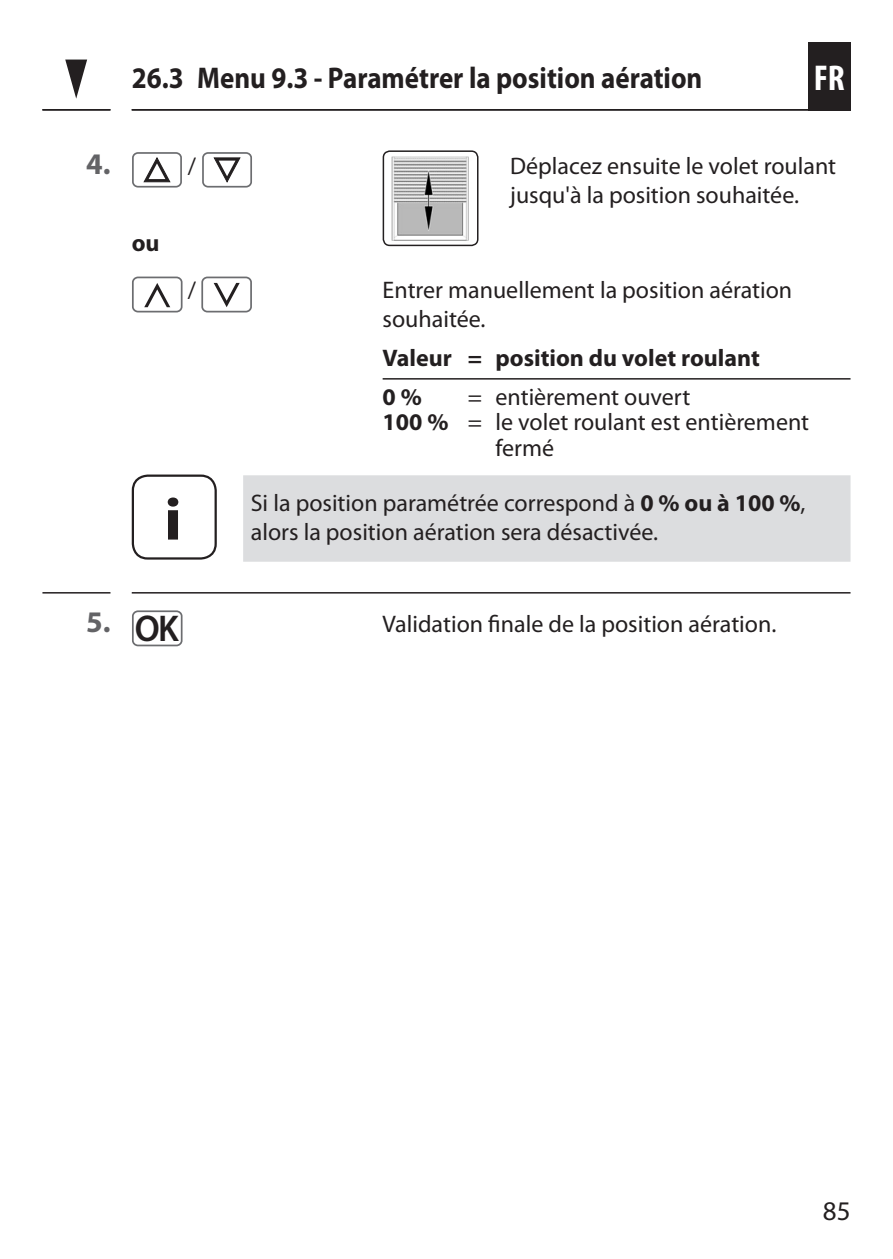
<style>
.page{position:relative;width:893px;height:1259px;background:#fff}
.page>*{position:absolute;margin:0;border:0;box-sizing:border-box;transform-origin:0 0}
.INFO-Icon{font:700 60px "Myriad Pro";color:#231f20;scale:1.1 1}
.t1{font:600 37.5px "Myriad Pro";color:#231f20;scale:.95 1}
.t2{font:700 condensed 36px "Myriad Pro";color:#fff}
.Kapitel_ab_1_2_-_DE{font:700 30px "Myriad Pro";color:#231f20;scale:.9 1}
.t3{font:700 30px "Myriad Pro";color:#636366}
.t4{font:27px "Myriad Pro";color:#231f20}
.Nützliche_Infos_2Zei{font:24px/29.4px "Myriad Pro";color:#231f20}
.Fließtext_-_DE{font:24px/25.5px "Myriad Pro";color:#231f20}
.Handlung_ohne_Zahl{font:24px/29.4px "Myriad Pro";color:#231f20}
.Untertitel_mit_Linie{font:700 24px "Myriad Pro";color:#231f20}
.Fließtext_nach_Handl{font:700 24px "Myriad Pro";color:#231f20}
.Fließtext_-_DE-2{font:700 24px "Myriad Pro";color:#231f20}
.s1{font-weight:700}
</style>
<div class="page">
<div style="left:808px;top:42px;width:42px;height:69px;background:#231f20"></div>
<hr style="left:132px;top:109px;width:718px;height:2px;background:#231f20">
<hr style="left:42px;top:109px;width:68px;height:2px;background:#231f20">
<svg style="left:65px;top:60px;width:22px;height:39px"></svg>
<hr style="left:383px;top:378px;width:467px;height:1px;background:#231f20">
<div style="left:132px;top:152px;width:50px;height:36px;border:2px solid #6c6d70;border-radius:5px"></div>
<svg style="left:144px;top:157px;width:26px;height:25px"></svg>
<div style="left:202px;top:152px;width:50px;height:36px;border:2px solid #6c6d70;border-radius:5px"></div>
<svg style="left:214px;top:158px;width:26px;height:24px"></svg>
<img style="left:383px;top:153px;width:95px;height:92px">
<div style="left:383px;top:150px;width:95px;height:96px;border:2px solid #231f20;border-radius:6px"></div>
<div style="left:132px;top:276px;width:51px;height:36px;border:2px solid #6c6d70;border-radius:5px"></div>
<svg style="left:144px;top:283px;width:26px;height:24px"></svg>
<div style="left:201px;top:276px;width:51px;height:36px;border:2px solid #6c6d70;border-radius:5px"></div>
<svg style="left:214px;top:283px;width:26px;height:24px"></svg>
<div style="left:243px;top:475px;width:607px;height:87px;background:#dcdddf"></div>
<div style="left:132px;top:474px;width:85px;height:85px;border:2px solid #231f20;border-radius:15px"></div>
<svg style="left:42px;top:592px;width:808px;height:1px"></svg>
<div style="left:132px;top:610px;width:51px;height:36px;border:2px solid #6c6d70;border-radius:5px"></div>
<p class="Kapitel_ab_1_2_-_DE" style="left:132px;top:61px;width:636px">26.3 Menu 9.3 - Paramétrer la position aération</p>
<h3 class="t2" style="left:814px;top:58px;width:33px">FR</h3>
<p class="t3" style="left:86px;top:147px;width:26px">4.</p>
<p class="Nützliche_Infos_2Zei" style="left:188px;top:152px;width:10px">/</p>
<p class="Nützliche_Infos_2Zei" style="left:510px;top:152px;width:327px">Déplacez ensuite le volet roulant jusqu'à la position souhaitée.</p>
<p class="Fließtext_nach_Handl" style="left:132px;top:229px;width:29px">ou</p>
<p class="Handlung_ohne_Zahl" style="left:188px;top:276px;width:10px">/</p>
<p class="Handlung_ohne_Zahl" style="left:383px;top:276px;width:411px">Entrer manuellement la position aération souhaitée.</p>
<p class="Untertitel_mit_Linie" style="left:383px;top:345px;width:379px">Valeur = position du volet roulant</p>
<p class="Fließtext_-_DE-2" style="left:383px;top:383px;width:41px">0 %</p>
<p class="Fließtext_-_DE" style="left:468px;top:385px;width:224px">= entièrement ouvert</p>
<p class="Fließtext_-_DE" style="left:495px;top:410px;width:315px;text-indent:-113px"><span class="s1">100 %</span> = le volet roulant est entièrement fermé</p>
<p class="INFO-Icon" style="left:164px;top:486px;width:18px">i</p>
<p class="Nützliche_Infos_2Zei" style="left:251px;top:488px;width:556px">Si la position paramétrée correspond à <span class="s1">0 % ou à 100 %</span>, alors la position aération sera désactivée.</p>
<p class="t3" style="left:86px;top:605px;width:26px">5.</p>
<p class="t1" style="left:135px;top:604px;width:48px">OK</p>
<p class="Nützliche_Infos_2Zei" style="left:383px;top:609px;width:395px">Validation finale de la position aération.</p>
<p class="t4" style="left:823px;top:1196px;width:29px">85</p>
</div>
